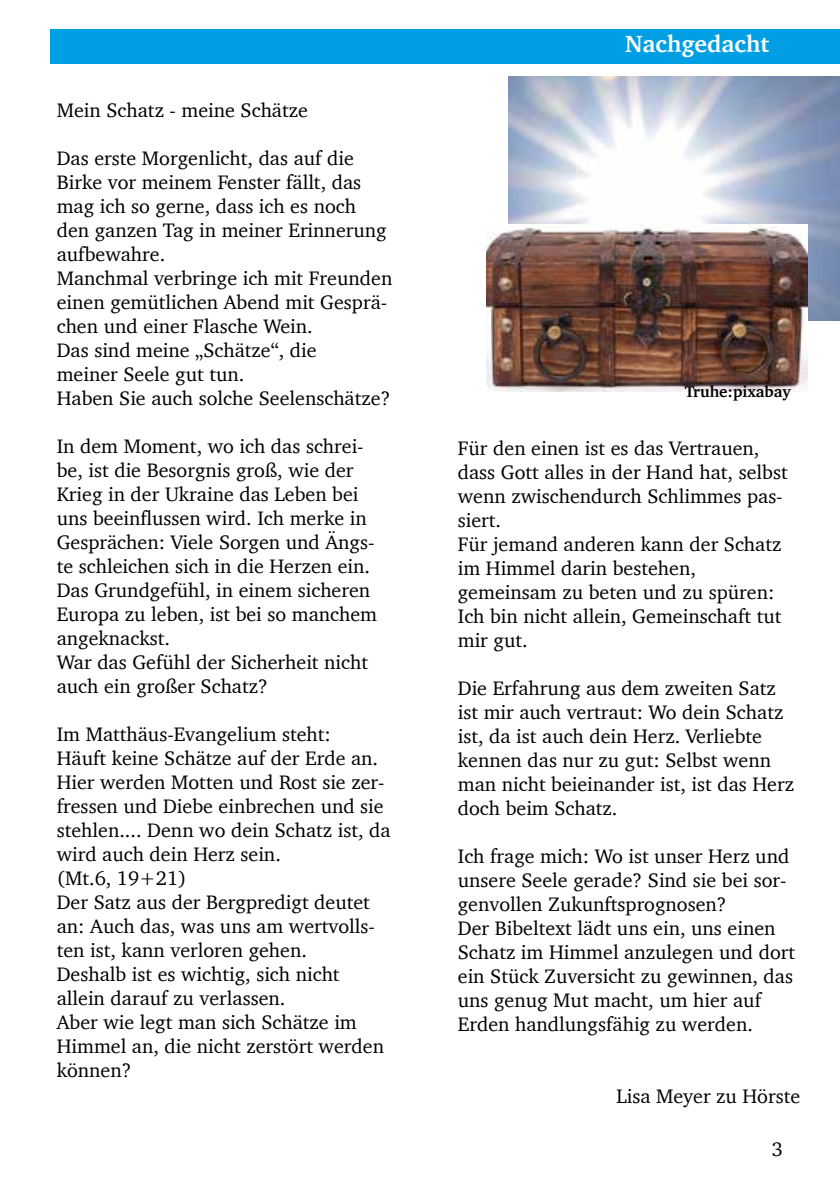
<style>
.page{position:relative;width:840px;height:1191px;background:#fff}
.page>*{position:absolute;margin:0;border:0;box-sizing:border-box;transform-origin:0 0}
.t1{font:700 24px "Charter";color:#fff}
.t2{font:20px/24px "Charter";color:#000}
.t3{font:700 16px "Charter";color:#000}
</style>
<div class="page">
<div style="left:51px;top:29px;width:788px;height:34px;background:#009fe3"></div>
<img style="left:508px;top:77px;width:331px;height:243px">
<img style="left:486px;top:224px;width:321px;height:168px">
<p class="t2" style="left:57px;top:98px;width:252px">Mein Schatz - meine Schätze</p>
<p class="t2" style="left:57px;top:146px;width:337px">Das erste Morgenlicht, das auf die<br>Birke vor meinem Fenster fällt, das mag ich so gerne, dass ich es noch den ganzen Tag in meiner Erinnerung aufbewahre.<br>Manchmal verbringe ich mit Freunden einen gemütlichen Abend mit Gesprä&shy;chen und einer Flasche Wein.<br>Das sind meine „Schätze“, die<br>meiner Seele gut tun.<br>Haben Sie auch solche Seelenschätze?</p>
<p class="t2" style="left:57px;top:434px;width:322px">In dem Moment, wo ich das schrei&shy;be, ist die Besorgnis groß, wie der<br>Krieg in der Ukraine das Leben bei uns beeinflussen wird. Ich merke in<br>Gesprächen: Viele Sorgen und Ängs&shy;te schleichen sich in die Herzen ein.<br>Das Grundgefühl, in einem sicheren<br>Europa zu leben, ist bei so manchem angeknackst.<br>War das Gefühl der Sicherheit nicht auch ein großer Schatz?</p>
<p class="t2" style="left:57px;top:722px;width:335px">Im Matthäus-Evangelium steht:<br>Häuft keine Schätze auf der Erde an.<br>Hier werden Motten und Rost sie zer&shy;fressen und Diebe einbrechen und sie stehlen.... Denn wo dein Schatz ist, da wird auch dein Herz sein.<br>(Mt.6, 19+21)<br>Der Satz aus der Bergpredigt deutet an: Auch das, was uns am wertvolls&shy;ten ist, kann verloren gehen.<br>Deshalb ist es wichtig, sich nicht allein darauf zu verlassen.<br>Aber wie legt man sich Schätze im<br>Himmel an, die nicht zerstört werden können?</p>
<p class="t1" style="left:624px;top:23px;width:145px">Nachgedacht</p>
<p class="t3" style="left:684px;top:377px;width:107px">Truhe:pixabay</p>
<p class="t2" style="left:457px;top:436px;width:331px">Für den einen ist es das Vertrauen, dass Gott alles in der Hand hat, selbst wenn zwischendurch Schlimmes pas&shy;siert.<br>Für jemand anderen kann der Schatz im Himmel darin bestehen, gemeinsam zu beten und zu spüren:<br>Ich bin nicht allein, Gemeinschaft tut mir gut.</p>
<p class="t2" style="left:457px;top:676px;width:337px">Die Erfahrung aus dem zweiten Satz ist mir auch vertraut: Wo dein Schatz ist, da ist auch dein Herz. Verliebte kennen das nur zu gut: Selbst wenn man nicht beieinander ist, ist das Herz doch beim Schatz.</p>
<p class="t2" style="left:457px;top:844px;width:339px">Ich frage mich: Wo ist unser Herz und unsere Seele gerade? Sind sie bei sor&shy;genvollen Zukunftsprognosen?<br>Der Bibeltext lädt uns ein, uns einen Schatz im Himmel anzulegen und dort ein Stück Zuversicht zu gewinnen, das uns genug Mut macht, um hier auf Erden handlungsfähig zu werden.</p>
<p class="t2" style="left:616px;top:1084px;width:185px">Lisa Meyer zu Hörste</p>
<p class="t2" style="left:771px;top:1136px;width:13px">3</p>
</div>
